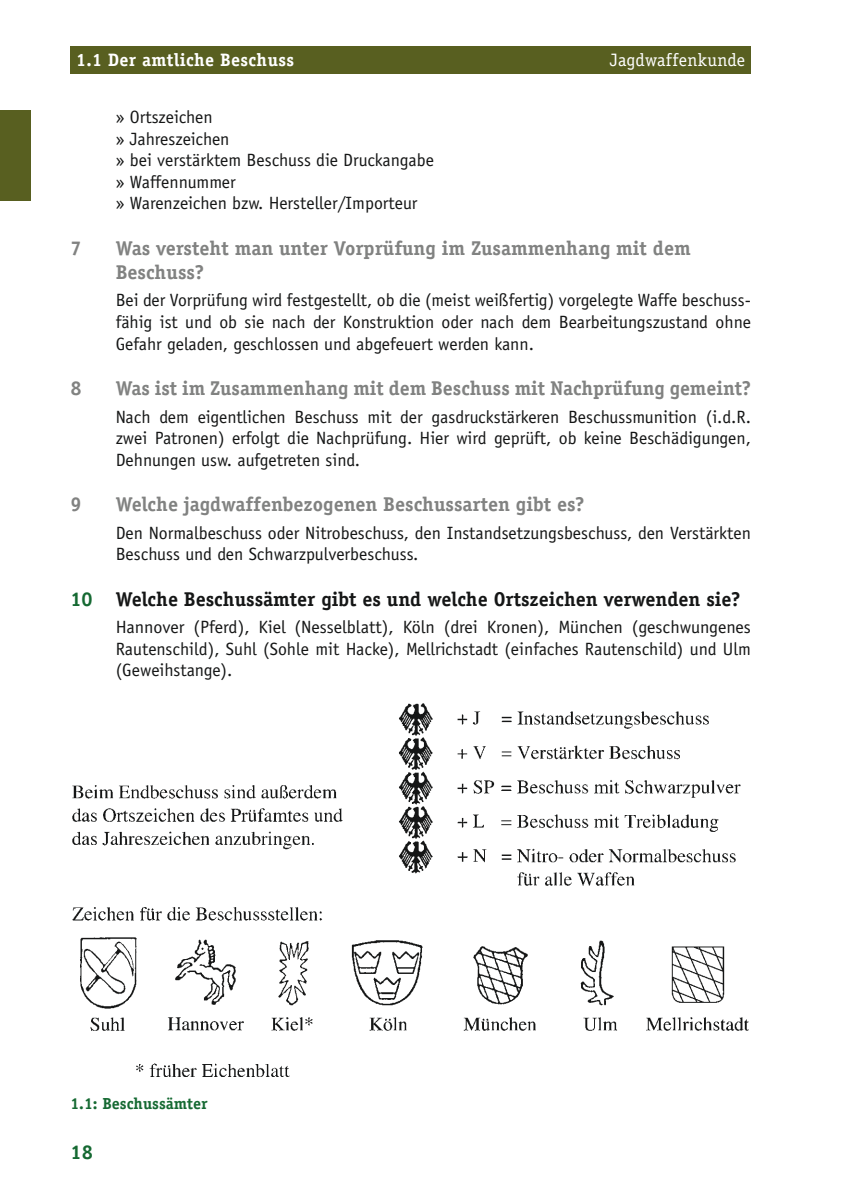
<style>
.page{position:relative;width:844px;height:1196px;background:#fff}
.page>*{position:absolute;margin:0;border:0;box-sizing:border-box;transform-origin:0 0}
.t1{font:700 20px/24px "Officina Serif Std";color:#818281}
.t2{font:700 20px "Officina Serif Std";color:#151616}
.t3{font:700 20px "Officina Serif Std";color:#156932}
.t4{font:700 18px "Officina Serif Std";letter-spacing:.02em;color:#fff}
.t5{font:18px "Officina Serif Std";letter-spacing:.02em;color:#fff}
.t6{font:17.8px/21.6px "Officina Sans Std";color:#151616;text-align:justify}
.t7{font:700 16px "Officina Serif Std";color:#156932}
.s1{color:#156932}
</style>
<div class="page">
<div style="left:70px;top:47px;width:681px;height:27px;background:#585f20"></div>
<div style="left:0;top:110px;width:31px;height:91px;background:#585f20"></div>
<img style="left:72px;top:703px;width:677px;height:374px">
<p class="t4" style="left:76px;top:49px;width:219px">1.1 Der amtliche Beschuss</p>
<p class="t5" style="left:610px;top:50px;width:137px">Jagdwaffenkunde</p>
<p class="t6" style="left:116px;top:106px;width:320px;text-align:left">» Ortszeichen<br>» Jahreszeichen<br>» bei verstärktem Beschuss die Druckangabe » Waffennummer<br>» Warenzeichen bzw. Hersteller/Importeur</p>
<p class="t1" style="left:70px;top:236px;width:13px">7</p>
<p class="t1" style="left:116px;top:236px;width:576px">Was versteht man unter Vorprüfung im Zusammenhang mit dem<br>Beschuss?</p>
<p class="t6" style="left:116px;top:289px;width:636px">Bei der Vorprüfung wird festgestellt, ob die (meist weißfertig) vorgelegte Waffe beschuss&shy;fähig ist und ob sie nach der Konstruktion oder nach dem Bearbeitungszustand ohne Gefahr geladen, geschlossen und abgefeuert werden kann.</p>
<p class="t1" style="left:70px;top:376px;width:13px">8</p>
<p class="t1" style="left:116px;top:376px;width:636px">Was ist im Zusammenhang mit dem Beschuss mit Nachprüfung gemeint?</p>
<p class="t6" style="left:116px;top:405px;width:636px">Nach dem eigentlichen Beschuss mit der gasdruckstärkeren Beschussmunition (i.d.R. zwei Patronen) erfolgt die Nachprüfung. Hier wird geprüft, ob keine Beschädigungen, Dehnungen usw. aufgetreten sind.</p>
<p class="t1" style="left:70px;top:492px;width:13px">9</p>
<p class="t1" style="left:116px;top:492px;width:470px">Welche jagdwaffenbezogenen Beschussarten gibt es?</p>
<p class="t6" style="left:116px;top:522px;width:636px">Den Normalbeschuss oder Nitrobeschuss, den Instandsetzungsbeschuss, den Verstärkten<br>Beschuss und den Schwarzpulverbeschuss.</p>
<p class="t2" style="left:70px;top:586px;width:671px"><span class="s1">10</span> Welche Beschussämter gibt es und welche Ortszeichen verwenden sie?</p>
<p class="t6" style="left:116px;top:616px;width:636px">Hannover (Pferd), Kiel (Nesselblatt), Köln (drei Kronen), München (geschwungenes Rautenschild), Suhl (Sohle mit Hacke), Mellrichstadt (einfaches Rautenschild) und Ulm (Geweihstange).</p>
<p class="t7" style="left:70px;top:1093px;width:139px">1.1: Beschussämter</p>
<p class="t3" style="left:70px;top:1139px;width:24px">18</p>
</div>
